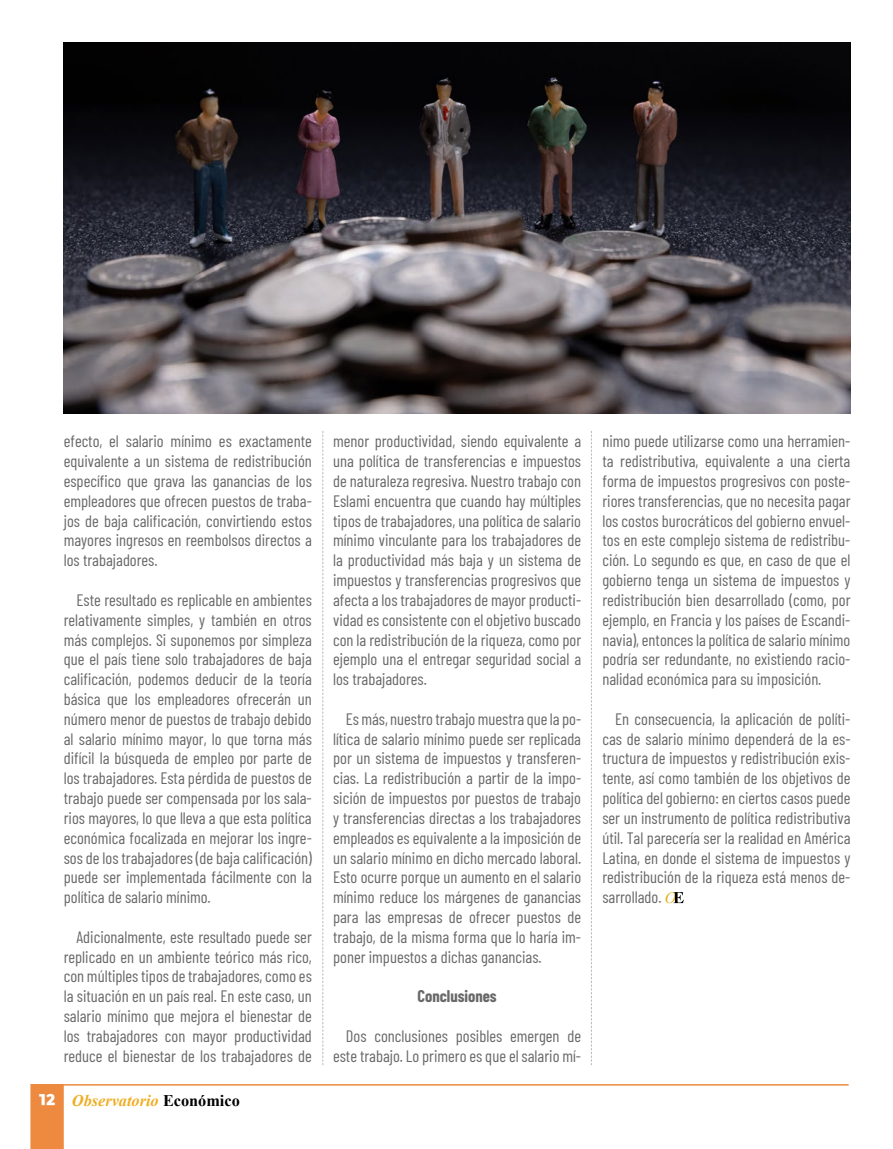
<style>
.page{position:relative;width:893px;height:1149px;background:#fff}
.page>*{position:absolute;margin:0;border:0;box-sizing:border-box;transform-origin:0 0}
.t1{font:16.5px/19.8px "Barlow Condensed";color:#686868;text-align:justify}
.t2{font:700 16.5px "Barlow Condensed";color:#686868}
.t3{font:italic 700 16.2px "Times New Roman";color:#f0ad21}
.s1{font-family:"Isidora Sans";font-weight:900;font-style:normal;color:#fff}
.s2{font-style:normal;color:#000}
</style>
<div class="page">
<hr style="left:63px;top:1083px;width:786px;height:2px;background:#ed8a40">
<svg style="left:30px;top:1083px;width:34px;height:65px;background:#ed8d46"></svg>
<svg style="left:591px;top:431px;width:1px;height:633px"></svg>
<svg style="left:322px;top:431px;width:1px;height:633px"></svg>
<svg style="left:665px;top:892px;width:19px;height:10px"></svg>
<img style="left:64px;top:43px;width:786px;height:370px">
<p class="t1" style="left:64px;top:430px;width:250px">efecto, el salario mínimo es exactamente equivalente a un sistema de redistribución específico que grava las ganancias de los empleadores que ofrecen puestos de traba&shy;jos de baja calificación, convirtiendo estos mayores ingresos en reembolsos directos a los trabajadores.</p>
<p class="t1" style="left:64px;top:588px;width:250px;text-indent:13px">Este resultado es replicable en ambientes relativamente simples, y también en otros más complejos. Si suponemos por simpleza que el país tiene solo trabajadores de baja calificación, podemos deducir de la teoría básica que los empleadores ofrecerán un número menor de puestos de trabajo debido al salario mínimo mayor, lo que torna más difícil la búsqueda de empleo por parte de los trabajadores. Esta pérdida de puestos de trabajo puede ser compensada por los sala&shy;rios mayores, lo que lleva a que esta política económica focalizada en mejorar los ingre&shy;sos de los trabajadores (de baja calificación) puede ser implementada fácilmente con la política de salario mínimo.</p>
<p class="t1" style="left:64px;top:925px;width:250px;text-indent:13px">Adicionalmente, este resultado puede ser replicado en un ambiente teórico más rico, con múltiples tipos de trabajadores, como es la situación en un país real. En este caso, un salario mínimo que mejora el bienestar de los trabajadores con mayor productividad reduce el bienestar de los trabajadores de</p>
<p class="t3" style="left:39px;top:1088px;width:202px"><span class="s1">12</span> Observatorio <span class="s2">Económico</span></p>
<p class="t1" style="left:333px;top:430px;width:250px">menor productividad, siendo equivalente a una política de transferencias e impuestos de naturaleza regresiva. Nuestro trabajo con Eslami encuentra que cuando hay múltiples tipos de trabajadores, una política de salario mínimo vinculante para los trabajadores de la productividad más baja y un sistema de impuestos y transferencias progresivos que afecta a los trabajadores de mayor producti&shy;vidad es consistente con el objetivo buscado con la redistribución de la riqueza, como por ejemplo una el entregar seguridad social a los trabajadores.</p>
<p class="t1" style="left:333px;top:707px;width:250px;text-indent:13px">Es más, nuestro trabajo muestra que la po&shy;lítica de salario mínimo puede ser replicada por un sistema de impuestos y transferen&shy;cias. La redistribución a partir de la impo&shy;sición de impuestos por puestos de trabajo y transferencias directas a los trabajadores empleados es equivalente a la imposición de un salario mínimo en dicho mercado laboral.<br>Esto ocurre porque un aumento en el salario mínimo reduce los márgenes de ganancias para las empresas de ofrecer puestos de trabajo, de la misma forma que lo haría im&shy;poner impuestos a dichas ganancias.</p>
<p class="t2" style="left:417px;top:984px;width:81px">Conclusiones</p>
<p class="t1" style="left:333px;top:1024px;width:250px;text-align:right">Dos conclusiones posibles emergen de este trabajo. Lo primero es que el salario mí-</p>
<p class="t1" style="left:602px;top:430px;width:250px">nimo puede utilizarse como una herramien&shy;ta redistributiva, equivalente a una cierta forma de impuestos progresivos con poste&shy;riores transferencias, que no necesita pagar los costos burocráticos del gobierno envuel&shy;tos en este complejo sistema de redistribu&shy;ción. Lo segundo es que, en caso de que el gobierno tenga un sistema de impuestos y redistribución bien desarrollado (como, por ejemplo, en Francia y los países de Escandi&shy;navia), entonces la política de salario mínimo podría ser redundante, no existiendo racio&shy;nalidad económica para su imposición.</p>
<p class="t1" style="left:602px;top:707px;width:250px;text-indent:13px">En consecuencia, la aplicación de políti&shy;cas de salario mínimo dependerá de la es&shy;tructura de impuestos y redistribución exis&shy;tente, así como también de los objetivos de política del gobierno: en ciertos casos puede ser un instrumento de política redistributiva útil. Tal parecería ser la realidad en América Latina, en donde el sistema de impuestos y redistribución de la riqueza está menos de&shy;sarrollado.</p>
</div>
